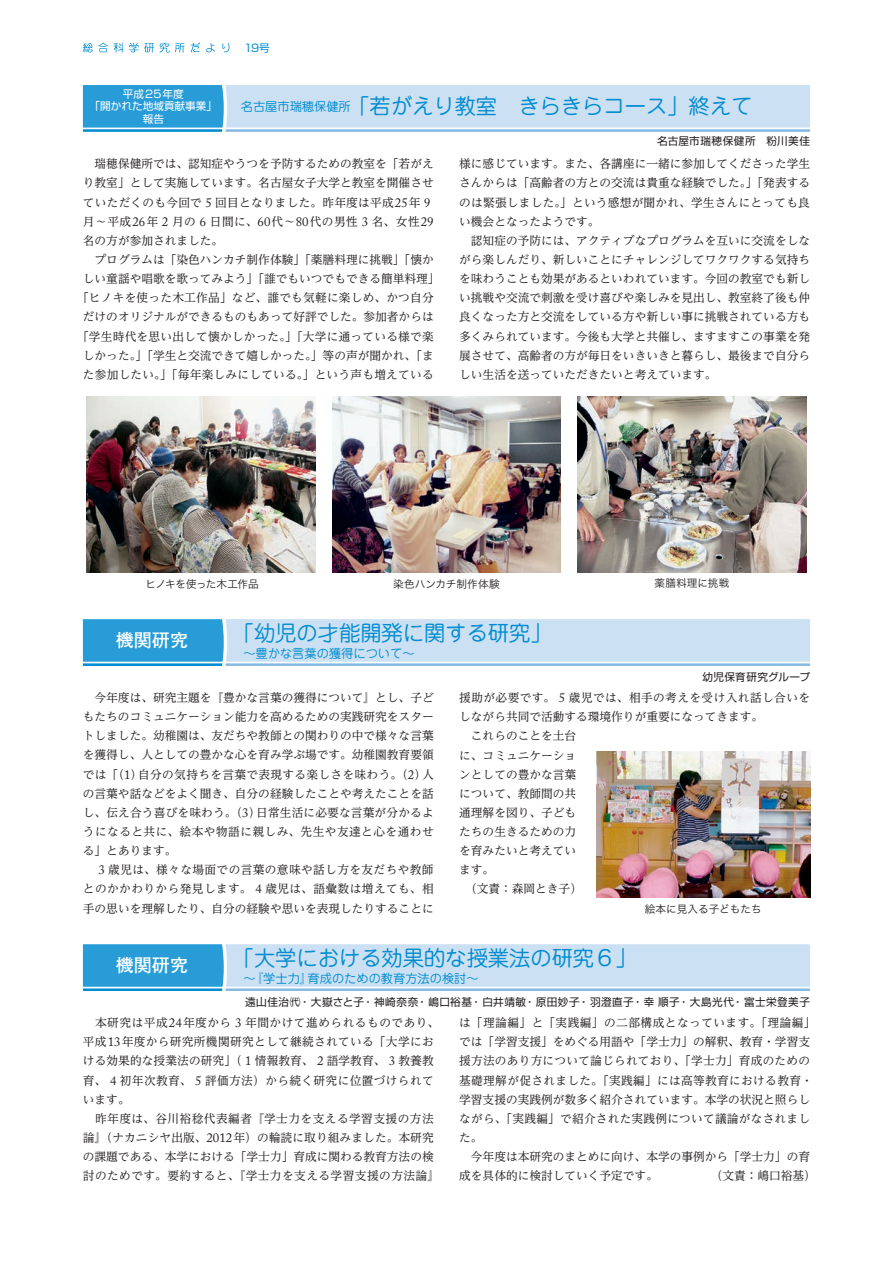
<style>
.page{position:relative;width:893px;height:1263px;background:#fff}
.page>*{position:absolute;margin:0;border:0;box-sizing:border-box;transform-origin:0 0}
.t1{font:21.3px "Jun 201 Pro";color:#008cd0}
.t2{font:700 18px "Futo Go B101 Pr 5";color:#fff}
.t3{font:12.15px "Jun 201 Pro";color:#008cd0}
.t4{font:11.7px/19.2px "UD Reimin Pro";color:#231f20;text-align:justify}
.t5{font:11.7px/19.2px "UD Reimin Pro";letter-spacing:.02em;color:#231f20}
.t6{font:11.7px/19.2px "UD Reimin Pro";letter-spacing:.03em;color:#231f20}
.t7{font:11.7px "UD Reimin Pro";letter-spacing:.045em;color:#231f20}
.t8{font:11.7px "UD Reimin Pro";letter-spacing:.035em;color:#231f20}
.t9{font:10.65px "Shin Go Pr 5";letter-spacing:.04em;color:#231f20}
.t10{font:10.65px "Hira Kaku Pro W3";color:#231f20}
.t11{font:10.65px/12.8px "Shin Go Pr 5";color:#fff;text-align:center}
.t12{font:10.65px "Hira Kaku Pro W3";letter-spacing:-.03em;color:#231f20}
.t13{font:10.65px "Shin Go Pr 5";color:#008cd0}
.s1{font-family:"Caslon 00";font-size:12.9px}
.s2{font-family:"Adobe Caslon Pro";font-size:12.9px}
</style>
<div class="page">
<svg style="left:83px;top:43px;width:146px;height:10px"></svg>
<svg style="left:83px;top:85px;width:727px;height:47px;background:#abd2ed"></svg>
<svg style="left:83px;top:944px;width:727px;height:47px;background:#abd2ed"></svg>
<svg style="left:83px;top:619px;width:727px;height:47px;background:#abd2ed"></svg>
<img style="left:597px;top:751px;width:213px;height:146px">
<img style="left:87px;top:397px;width:229px;height:175px">
<img style="left:577px;top:397px;width:229px;height:175px">
<img style="left:332px;top:397px;width:229px;height:175px">
<p class="t13" style="left:244px;top:39px;width:27px">19号</p>
<p class="t11" style="left:90px;top:86px;width:129px">平成25年度<br>「開かれた地域貢献事業」報告</p>
<h1 class="t1" style="left:241px;top:89px;width:513px"><sup>名古屋市瑞穂保健所</sup> 「若がえり教室　きらきらコース」終えて</h1>
<p class="t9" style="left:657px;top:133px;width:154px">名古屋市瑞穂保健所　粉川美佳</p>
<p class="t4" style="left:83px;top:154px;width:352px">　瑞穂保健所では、認知症やうつを予防するための教室を「若がえ</p>
<p class="t4" style="left:83px;top:173px;width:352px">り教室」として実施しています。名古屋女子大学と教室を開催させ</p>
<p class="t5" style="left:83px;top:192px;width:352px">ていただくのも今回で<span class="s1">５</span>回目となりました。昨年度は平成<span class="s2">25</span>年<span class="s1">９</span></p>
<p class="t7" style="left:83px;top:212px;width:352px">月～平成<span class="s2">26</span>年<span class="s1">２</span>月の<span class="s1">６</span>日間に、<span class="s2">60</span>代～<span class="s2">80</span>代の男性<span class="s1">３</span>名、女性<span class="s2">29</span></p>
<p class="t4" style="left:83px;top:230px;width:142px">名の方が参加されました。</p>
<p class="t4" style="left:83px;top:250px;width:352px">　プログラムは「染色ハンカチ制作体験」「薬膳料理に挑戦」「懐か</p>
<p class="t4" style="left:83px;top:269px;width:358px">しい童謡や唱歌を歌ってみよう」「誰でもいつでもできる簡単料理」</p>
<p class="t5" style="left:77px;top:288px;width:358px">「ヒノキを使った木工作品」など、誰でも気軽に楽しめ、かつ自分</p>
<p class="t4" style="left:83px;top:307px;width:352px">だけのオリジナルができるものもあって好評でした。参加者からは</p>
<p class="t5" style="left:77px;top:326px;width:358px">「学生時代を思い出して懐かしかった。」「大学に通っている様で楽</p>
<p class="t4" style="left:83px;top:345px;width:352px">しかった。」「学生と交流できて嬉しかった。」等の声が聞かれ、「ま</p>
<p class="t5" style="left:83px;top:364px;width:352px">た参加したい。」「毎年楽しみにしている。」という声も増えている</p>
<p class="t4" style="left:459px;top:154px;width:352px;text-align:left">様に感じています。また、各講座に一緒に参加してくださった学生さんからは「高齢者の方との交流は貴重な経験でした。」「発表するのは緊張しました。」という感想が聞かれ、学生さんにとっても良い機会となったようです。<br>　認知症の予防には、アクティブなプログラムを互いに交流をしながら楽しんだり、新しいことにチャレンジしてワクワクする気持ちを味わうことも効果があるといわれています。今回の教室でも新しい挑戦や交流で刺激を受け喜びや楽しみを見出し、教室終了後も仲良くなった方と交流をしている方や新しい事に挑戦されている方も多くみられています。今後も大学と共催し、ますますこの事業を発展させて、高齢者の方が毎日をいきいきと暮らし、最後まで自分らしい生活を送っていただきたいと考えています。</p>
<p class="t12" style="left:145px;top:574px;width:115px">ヒノキを使った木工作品</p>
<p class="t10" style="left:393px;top:574px;width:108px">染色ハンカチ制作体験</p>
<p class="t10" style="left:654px;top:574px;width:76px">薬膳料理に挑戦</p>
<h2 class="t2" style="left:116px;top:625px;width:74px">機関研究</h2>
<h1 class="t1" style="left:233px;top:616px;width:320px">「幼児の才能開発に関する研究」</h1>
<p class="t3" style="left:243px;top:644px;width:173px">～豊かな言葉の獲得について～</p>
<p class="t9" style="left:703px;top:668px;width:109px">幼児保育研究グループ</p>
<p class="t4" style="left:83px;top:688px;width:352px">　今年度は、研究主題を『豊かな言葉の獲得について』とし、子どもたちのコミュニケーション能力を高めるための実践研究をスタートしました。幼稚園は、友だちや教師との関わりの中で様々な言葉を獲得し、人としての豊かな心を育み学ぶ場です。幼稚園教育要領では「（<span class="s2">1</span>）自分の気持ちを言葉で表現する楽しさを味わう。（<span class="s2">2</span>）人の言葉や話などをよく聞き、自分の経験したことや考えたことを話し、伝え合う喜びを味わう。（<span class="s2">3</span>）日常生活に必要な言葉が分かるようになると共に、絵本や物語に親しみ、先生や友達と心を通わせる」とあります。</p>
<p class="t4" style="left:83px;top:860px;width:352px;text-indent:12px"><span class="s1">３</span>歳児は、様々な場面での言葉の意味や話し方を友だちや教師とのかかわりから発見します。<span class="s1">４</span>歳児は、語彙数は増えても、相手の思いを理解したり、自分の経験や思いを表現したりすることに</p>
<p class="t8" style="left:459px;top:688px;width:352px">援助が必要です。<span class="s1">５</span>歳児では、相手の考えを受け入れ話し合いを</p>
<p class="t4" style="left:459px;top:707px;width:306px">しながら共同で活動する環境作りが重要になってきます。</p>
<p class="t4" style="left:459px;top:726px;width:118px">　これらのことを土台</p>
<p class="t4" style="left:459px;top:745px;width:118px">に、コミュニケーショ</p>
<p class="t4" style="left:459px;top:764px;width:118px">ンとしての豊かな言葉</p>
<p class="t4" style="left:459px;top:783px;width:118px">について、教師間の共</p>
<p class="t4" style="left:459px;top:802px;width:118px">通理解を図り、子ども</p>
<p class="t4" style="left:459px;top:822px;width:118px">たちの生きるための力</p>
<p class="t4" style="left:459px;top:841px;width:118px">を育みたいと考えてい</p>
<p class="t4" style="left:459px;top:860px;width:37px">ます。</p>
<p class="t4" style="left:465px;top:879px;width:118px">（文責：森岡とき子）</p>
<p class="t10" style="left:645px;top:899px;width:118px">絵本に見入る子どもたち</p>
<h2 class="t2" style="left:116px;top:950px;width:74px">機関研究</h2>
<h1 class="t1" style="left:233px;top:941px;width:405px">「大学における効果的な授業法の研究６」</h1>
<p class="t3" style="left:243px;top:969px;width:237px">～『学士力』育成のための教育方法の検討～</p>
<p class="t9" style="left:245px;top:993px;width:566px">遠山佳治㈹・ 大嶽さと子・ 神崎奈奈・ 嶋口裕基・ 白井靖敏・ 原田妙子・ 羽澄直子・ 幸 順子・ 大島光代・ 富士栄登美子</p>
<p class="t6" style="left:83px;top:1013px;width:358px">　本研究は平成<span class="s2">24</span>年度から<span class="s1">３</span>年間かけて進められるものであり、平成<span class="s2">13</span>年度から研究所機関研究として継続されている「大学における効果的な授業法の研究」（<span class="s1">１</span>情報教育、<span class="s1">２</span>語学教育、<span class="s1">３</span>教養教育、<span class="s1">４</span>初年次教育、<span class="s1">５</span>評価方法）から続く研究に位置づけられています。<br>　昨年度は、谷川裕稔代表編者『学士力を支える学習支援の方法論』（ナカニシヤ出版、<span class="s2">2012</span>年）の輪読に取り組みました。本研究の課題である、本学における「学士力」育成に関わる教育方法の検討のためです。要約すると、『学士力を支える学習支援の方法論』</p>
<p class="t5" style="left:459px;top:1013px;width:358px">は「理論編」と「実践編」の二部構成となっています。「理論編」では「学習支援」をめぐる用語や「学士力」の解釈、教育・学習支援方法のあり方について論じられており、「学士力」育成のための基礎理解が促されました。「実践編」には高等教育における教育・学習支援の実践例が数多く紹介されています。本学の状況と照らしながら、「実践編」で紹介された実践例について議論がなされました。<br>　今年度は本研究のまとめに向け、本学の事例から「学士力」の育成を具体的に検討していく予定です。</p>
<p class="t4" style="left:711px;top:1166px;width:107px">（文責：嶋口裕基）</p>
</div>
